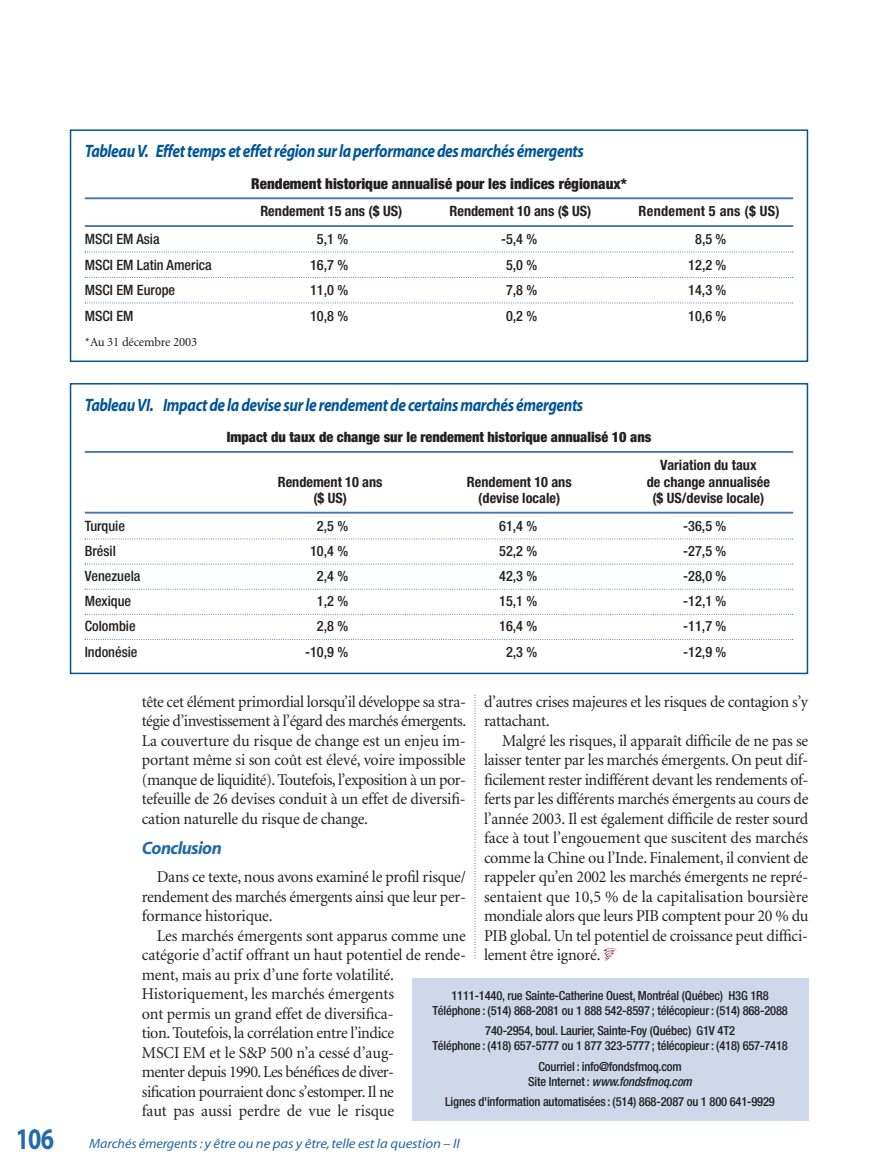
<style>
.page{position:relative;width:878px;height:1175px;background:#fff}
.page>*{position:absolute;margin:0;border:0;box-sizing:border-box;transform-origin:0 0}
.t1{font:700 30px "Myriad";color:#246aa7;scale:.8 1}
.t2{font:italic 700 18px "Myriad";letter-spacing:-.025em;color:#015698;scale:.85 1}
.t3{font:italic 700 18px "Myriad";letter-spacing:-.035em;color:#246aa7}
.t4{font:16.5px/19.5px "Minion";letter-spacing:-.015em;color:#231f20;text-align:justify}
.t5{font:900 condensed 15px "Helvetica Neue";color:#231f20}
.t6{font:500 condensed 14.25px "Helvetica Neue";color:#231f20}
.t7{font:700 condensed 14.25px "Helvetica Neue";color:#231f20}
.t8{font:900 condensed 14.25px "Helvetica Neue";color:#231f20}
.t9{font:700 condensed 14.25px "Helvetica Neue";letter-spacing:.02em;color:#231f20}
.t10{font:italic 13.5px "Myriad";letter-spacing:-.01em;color:#246aa7;scale:1.05 1}
.t11{font:12.75px "Minion";letter-spacing:-.01em;color:#231f20}
.t12{font:500 condensed 12.6px/15px "Helvetica Neue";letter-spacing:-.015em;color:#231f20;text-align:center}
.s1{font-style:italic}
</style>
<div class="page">
<svg style="left:474px;top:695px;width:1px;height:264px"></svg>
<div style="left:412px;top:978px;width:396px;height:142px;background:#cfd8ea"></div>
<hr style="left:85px;top:451px;width:708px;height:2px;background:#4676b0">
<hr style="left:85px;top:512px;width:708px;height:1px;background:#4676b0">
<svg style="left:85px;top:538px;width:708px;height:1px"></svg>
<svg style="left:85px;top:563px;width:708px;height:1px"></svg>
<svg style="left:85px;top:588px;width:708px;height:2px"></svg>
<svg style="left:85px;top:614px;width:708px;height:1px"></svg>
<svg style="left:85px;top:639px;width:708px;height:1px"></svg>
<div style="left:70px;top:383px;width:738px;height:291px;border:2px solid #015698"></div>
<hr style="left:85px;top:197px;width:708px;height:2px;background:#4676b0">
<hr style="left:85px;top:225px;width:708px;height:2px;background:#4676b0">
<svg style="left:85px;top:251px;width:708px;height:1px"></svg>
<svg style="left:85px;top:277px;width:708px;height:1px"></svg>
<svg style="left:85px;top:302px;width:708px;height:1px"></svg>
<div style="left:70px;top:129px;width:738px;height:233px;border:2px solid #015698"></div>
<p class="t2" style="left:85px;top:144px;width:588px">Tableau V. Effet temps et effet région sur la performance des marchés émergents</p>
<p class="t5" style="left:251px;top:178px;width:377px">Rendement historique annualisé pour les indices régionaux*</p>
<p class="t7" style="left:260px;top:206px;width:143px">Rendement 15 ans ($ US)</p>
<p class="t7" style="left:449px;top:206px;width:143px">Rendement 10 ans ($ US)</p>
<p class="t9" style="left:638px;top:206px;width:142px">Rendement 5 ans ($ US)</p>
<p class="t6" style="left:85px;top:234px;width:76px">MSCI EM Asia</p>
<p class="t6" style="left:317px;top:234px;width:33px">5,1 %</p>
<p class="t6" style="left:501px;top:234px;width:38px">-5,4 %</p>
<p class="t6" style="left:695px;top:234px;width:33px">8,5 %</p>
<p class="t6" style="left:85px;top:259px;width:128px">MSCI EM Latin America</p>
<p class="t6" style="left:310px;top:259px;width:40px">16,7 %</p>
<p class="t6" style="left:506px;top:259px;width:33px">5,0 %</p>
<p class="t6" style="left:688px;top:259px;width:40px">12,2 %</p>
<p class="t6" style="left:85px;top:285px;width:92px">MSCI EM Europe</p>
<p class="t6" style="left:310px;top:285px;width:40px">11,0 %</p>
<p class="t6" style="left:506px;top:285px;width:33px">7,8 %</p>
<p class="t6" style="left:688px;top:285px;width:40px">14,3 %</p>
<p class="t6" style="left:85px;top:310px;width:50px">MSCI EM</p>
<p class="t6" style="left:310px;top:310px;width:40px">10,8 %</p>
<p class="t6" style="left:506px;top:310px;width:33px">0,2 %</p>
<p class="t6" style="left:688px;top:310px;width:40px">10,6 %</p>
<p class="t11" style="left:85px;top:337px;width:114px">*Au 31 décembre 2003</p>
<p class="t2" style="left:85px;top:398px;width:588px">Tableau VI. Impact de la devise sur le rendement de certains marchés émergents</p>
<p class="t8" style="left:227px;top:432px;width:426px">Impact du taux de change sur le rendement historique annualisé 10 ans</p>
<p class="t7" style="left:660px;top:460px;width:98px">Variation du taux</p>
<p class="t7" style="left:278px;top:476px;width:106px">Rendement 10 ans</p>
<p class="t7" style="left:467px;top:476px;width:106px">Rendement 10 ans</p>
<p class="t7" style="left:646px;top:476px;width:125px">de change annualisée</p>
<p class="t7" style="left:313px;top:493px;width:35px">($ US)</p>
<p class="t7" style="left:478px;top:493px;width:83px">(devise locale)</p>
<p class="t7" style="left:652px;top:493px;width:113px">($ US/devise locale)</p>
<p class="t6" style="left:85px;top:520px;width:42px">Turquie</p>
<p class="t6" style="left:317px;top:520px;width:33px">2,5 %</p>
<p class="t6" style="left:499px;top:520px;width:40px">61,4 %</p>
<p class="t6" style="left:683px;top:520px;width:45px">-36,5 %</p>
<p class="t6" style="left:85px;top:546px;width:33px">Brésil</p>
<p class="t6" style="left:310px;top:546px;width:40px">10,4 %</p>
<p class="t6" style="left:499px;top:546px;width:40px">52,2 %</p>
<p class="t6" style="left:683px;top:546px;width:45px">-27,5 %</p>
<p class="t6" style="left:85px;top:571px;width:57px">Venezuela</p>
<p class="t6" style="left:317px;top:571px;width:33px">2,4 %</p>
<p class="t6" style="left:499px;top:571px;width:40px">42,3 %</p>
<p class="t6" style="left:683px;top:571px;width:45px">-28,0 %</p>
<p class="t6" style="left:85px;top:596px;width:48px">Mexique</p>
<p class="t6" style="left:317px;top:596px;width:33px">1,2 %</p>
<p class="t6" style="left:499px;top:596px;width:40px">15,1 %</p>
<p class="t6" style="left:683px;top:596px;width:45px">-12,1 %</p>
<p class="t6" style="left:85px;top:621px;width:52px">Colombie</p>
<p class="t6" style="left:317px;top:621px;width:33px">2,8 %</p>
<p class="t6" style="left:499px;top:621px;width:40px">16,4 %</p>
<p class="t6" style="left:683px;top:621px;width:45px">-11,7 %</p>
<p class="t6" style="left:85px;top:646px;width:54px">Indonésie</p>
<p class="t6" style="left:305px;top:646px;width:45px">-10,9 %</p>
<p class="t6" style="left:506px;top:646px;width:33px">2,3 %</p>
<p class="t6" style="left:683px;top:646px;width:45px">-12,9 %</p>
<p class="t4" style="left:484px;top:693px;width:325px">d’autres crises majeures et les risques de contagion s’y rattachant.</p>
<p class="t4" style="left:484px;top:732px;width:326px;text-indent:18px">Malgré les risques, il apparaît difficile de ne pas se laisser tenter par les marchés émergents. On peut dif&shy;ficilement rester indifférent devant les rendements of&shy;ferts par les différents marchés émergents au cours de l’année 2003. Il est également difficile de rester sourd face à tout l’engouement que suscitent des marchés comme la Chine ou l’Inde. Finalement, il convient de rappeler qu’en 2002 les marchés émergents ne repré&shy;sentaient que 10,5 % de la capitalisation boursière mondiale alors que leurs PIB comptent pour 20 % du PIB global. Un tel potentiel de croissance peut diffici&shy;lement être ignoré.</p>
<p class="t4" style="left:142px;top:693px;width:326px">tête cet élément primordial lorsqu’il développe sa stra&shy;tégie d’investissement à l’égard des marchés émergents.<br>La couverture du risque de change est un enjeu im&shy;portant même si son coût est élevé, voire impossible (manque de liquidité). Toutefois, l’exposition à un por&shy;tefeuille de 26 devises conduit à un effet de diversifi&shy;cation naturelle du risque de change.</p>
<p class="t3" style="left:142px;top:841px;width:81px">Conclusion</p>
<p class="t4" style="left:142px;top:868px;width:325px;text-indent:15px">Dans ce texte, nous avons examiné le profil risque/ rendement des marchés émergents ainsi que leur per&shy;formance historique.</p>
<p class="t4" style="left:142px;top:927px;width:326px;text-align:left;text-indent:15px">Les marchés émergents sont apparus comme une catégorie d’actif offrant un haut potentiel de rende&shy;ment, mais au prix d’une forte volatilité.<br>Historiquement, les marchés émergents<br>ont permis un grand effet de diversifica-<br>tion. Toutefois, la corrélation entre l’indice<br>MSCI EM et le S&amp;P 500 n’a cessé d’aug-<br>menter depuis 1990. Les bénéfices de diver-<br>sification pourraient donc s’estomper. Il ne<br>faut pas aussi perdre de vue le risque</p>
<p class="t12" style="left:432px;top:989px;width:357px">1111-1440, rue Sainte-Catherine Ouest, Montréal (Québec) H3G 1R8<br>Téléphone : (514) 868-2081 ou 1 888 542-8597 ; télécopieur : (514) 868-2088</p>
<p class="t12" style="left:432px;top:1024px;width:357px">740-2954, boul. Laurier, Sainte-Foy (Québec) G1V 4T2<br>Téléphone : (418) 657-5777 ou 1 877 323-5777 ; télécopieur : (418) 657-7418</p>
<p class="t12" style="left:528px;top:1059px;width:165px">Courriel : info@fondsfmoq.com<br>Site Internet : <span class="s1">www.fondsfmoq.com</span></p>
<p class="t12" style="left:445px;top:1095px;width:331px">Lignes d'information automatisées : (514) 868-2087 ou 1 800 641-9929</p>
<h1 class="t1" style="left:16px;top:1127px;width:49px">106</h1>
<p class="t10" style="left:89px;top:1138px;width:354px">Marchés émergents : y être ou ne pas y être,telle est la question – II</p>
</div>
